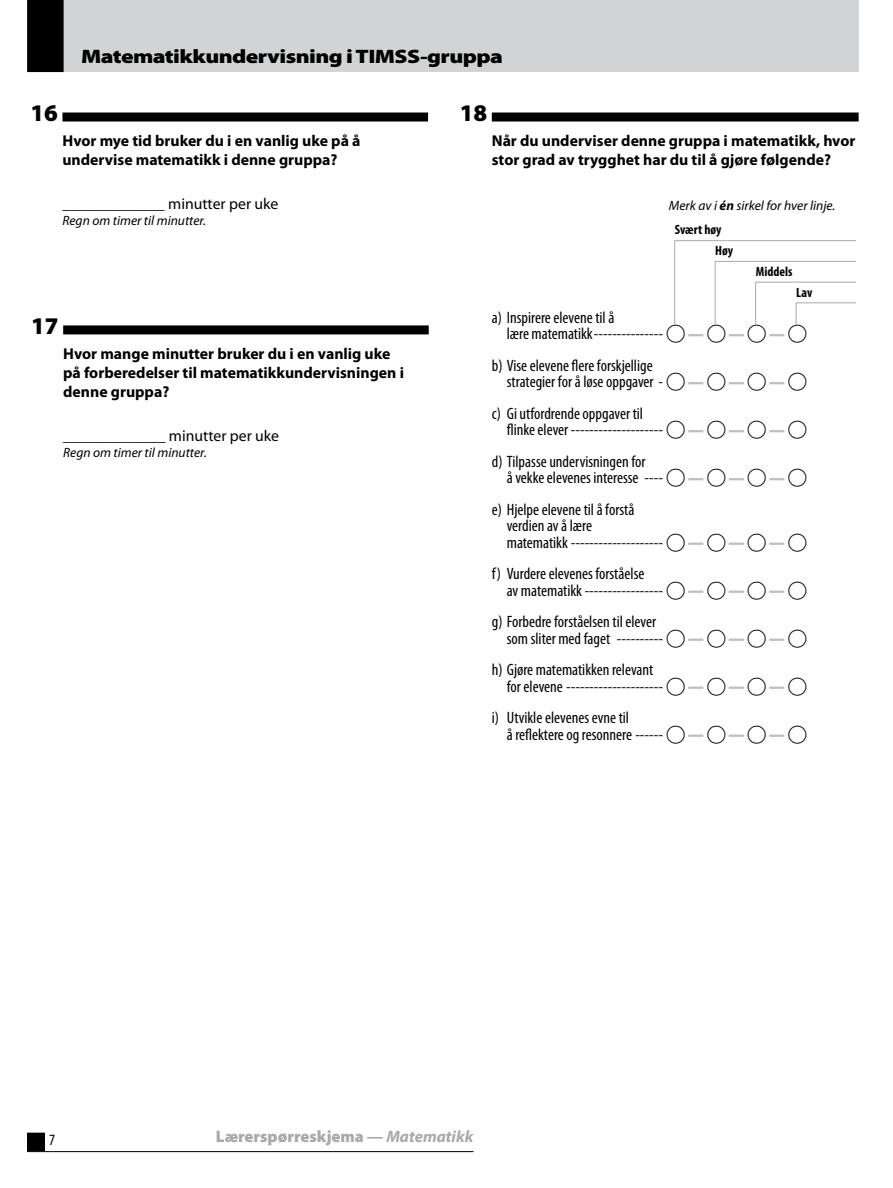
<style>
.page{position:relative;width:893px;height:1188px;background:#fff}
.page>*{position:absolute;margin:0;border:0;box-sizing:border-box;transform-origin:0 0}
.t1{font:900 24px "Myriad Pro";color:#000}
.t2{font:900 19.5px "Myriad Pro";letter-spacing:-.025em;color:#000;scale:1.2 1}
.t3{font:condensed 16.5px/16.5px "Myriad Pro";color:#000}
.t4{font:900 16.5px "Myriad Pro";color:#a7a9ac}
.t5{font:700 15.75px/18.9px "Myriad Pro";color:#000}
.t6{font:15.75px "Myriad Pro";color:#000}
.t7{font:condensed 15.75px "Myriad Pro";color:#000}
.t8{font:italic 13.5px/24px "Myriad Pro";color:#000}
.t9{font:700 condensed 13.5px "Myriad Pro";color:#000}
.s1{font-weight:700}
.s2{font-weight:700;font-style:normal;font-stretch:condensed}
.s3{font-family:"TIMSS options";font-stretch:normal;font-size:22.5px}
.s4{font-weight:700;font-style:italic}
</style>
<div class="page">
<div style="left:28px;top:1133px;width:16px;height:17px;background:#000"></div>
<div style="left:27px;top:1133px;width:18px;height:18px;border:2px solid #000"></div>
<hr style="left:27px;top:1151px;width:447px;height:1px;background:#000">
<div style="left:27px;top:0;width:832px;height:72px;background:#d1d3d4"></div>
<div style="left:27px;top:0;width:37px;height:72px;background:#000"></div>
<div style="left:62px;top:113px;width:366px;height:9px;background:#000"></div>
<div style="left:63px;top:325px;width:366px;height:9px;background:#000"></div>
<div style="left:492px;top:113px;width:367px;height:9px;background:#000"></div>
<svg style="left:688px;top:334px;width:15px;height:2px"></svg>
<svg style="left:729px;top:334px;width:15px;height:2px"></svg>
<svg style="left:769px;top:334px;width:15px;height:2px"></svg>
<svg style="left:688px;top:382px;width:15px;height:2px"></svg>
<svg style="left:729px;top:382px;width:15px;height:2px"></svg>
<svg style="left:769px;top:382px;width:15px;height:2px"></svg>
<svg style="left:688px;top:430px;width:15px;height:2px"></svg>
<svg style="left:729px;top:430px;width:15px;height:2px"></svg>
<svg style="left:769px;top:430px;width:15px;height:2px"></svg>
<svg style="left:688px;top:478px;width:15px;height:2px"></svg>
<svg style="left:729px;top:478px;width:15px;height:2px"></svg>
<svg style="left:769px;top:478px;width:15px;height:2px"></svg>
<svg style="left:688px;top:543px;width:15px;height:2px"></svg>
<svg style="left:729px;top:543px;width:15px;height:2px"></svg>
<svg style="left:769px;top:543px;width:15px;height:2px"></svg>
<svg style="left:688px;top:591px;width:15px;height:2px"></svg>
<svg style="left:729px;top:591px;width:15px;height:2px"></svg>
<svg style="left:769px;top:591px;width:15px;height:2px"></svg>
<svg style="left:688px;top:639px;width:15px;height:2px"></svg>
<svg style="left:729px;top:639px;width:15px;height:2px"></svg>
<svg style="left:769px;top:639px;width:15px;height:2px"></svg>
<svg style="left:688px;top:687px;width:15px;height:2px"></svg>
<svg style="left:729px;top:687px;width:15px;height:2px"></svg>
<svg style="left:769px;top:687px;width:15px;height:2px"></svg>
<svg style="left:688px;top:735px;width:15px;height:2px"></svg>
<svg style="left:729px;top:735px;width:15px;height:2px"></svg>
<svg style="left:769px;top:735px;width:15px;height:2px"></svg>
<svg style="left:674px;top:240px;width:183px;height:85px"></svg>
<h1 class="t1" style="left:30px;top:100px;width:29px">16</h1>
<p class="t2" style="left:81px;top:45px;width:353px">Matematikkundervisning i TIMSS-gruppa</p>
<h1 class="t1" style="left:460px;top:100px;width:29px">18</h1>
<p class="t5" style="left:62px;top:132px;width:300px">Hvor mye tid bruker du i en vanlig uke på å undervise matematikk i denne gruppa?</p>
<p class="t6" style="left:62px;top:195px;width:217px">_____________ minutter per uke</p>
<p class="t8" style="left:62px;top:209px;width:145px">Regn om timer til minutter.</p>
<h1 class="t1" style="left:31px;top:313px;width:29px">17</h1>
<p class="t5" style="left:63px;top:345px;width:342px">Hvor mange minutter bruker du i en vanlig uke på forberedelser til matematikkundervisningen i denne gruppa?</p>
<p class="t6" style="left:63px;top:427px;width:217px">_____________ minutter per uke</p>
<p class="t8" style="left:63px;top:441px;width:145px">Regn om timer til minutter.</p>
<p class="t5" style="left:492px;top:132px;width:365px">Når du underviser denne gruppa i matematikk, hvor stor grad av trygghet har du til å gjøre følgende?</p>
<p class="t8" style="left:675px;top:194px;width:162px;text-indent:-6px">Merk av i <span class="s1">én</span> sirkel for hver linje.<br><span class="s2">Svært høy</span></p>
<p class="t9" style="left:715px;top:243px;width:19px">Høy</p>
<p class="t9" style="left:756px;top:264px;width:38px">Middels</p>
<p class="t9" style="left:796px;top:285px;width:18px">Lav</p>
<p class="t3" style="left:507px;top:309px;width:302px;text-indent:-15px">a) Inspirere elevene til å<br>lære matematikk --------------- <span class="s3">A A A A</span></p>
<p class="t3" style="left:507px;top:357px;width:302px;text-indent:-15px">b) Vise elevene flere forskjellige<br>strategier for å løse oppgaver - <span class="s3">A A A A</span></p>
<p class="t3" style="left:507px;top:405px;width:302px;text-indent:-15px">c) Gi utfordrende oppgaver til<br>flinke elever -------------------- <span class="s3">A A A A</span></p>
<p class="t3" style="left:507px;top:453px;width:302px;text-indent:-15px">d) Tilpasse undervisningen for<br>å vekke elevenes interesse ---- <span class="s3">A A A A</span></p>
<p class="t3" style="left:507px;top:501px;width:302px;text-indent:-15px">e) Hjelpe elevene til å forstå<br>verdien av å lære<br>matematikk -------------------- <span class="s3">A A A A</span></p>
<p class="t3" style="left:507px;top:566px;width:302px;text-indent:-15px">f) Vurdere elevenes forståelse<br>av matematikk ----------------- <span class="s3">A A A A</span></p>
<p class="t3" style="left:507px;top:614px;width:302px;text-indent:-15px">g) Forbedre forståelsen til elever<br>som sliter med faget ---------- <span class="s3">A A A A</span></p>
<p class="t3" style="left:507px;top:662px;width:302px;text-indent:-15px">h) Gjøre matematikken relevant<br>for elevene --------------------- <span class="s3">A A A A</span></p>
<p class="t3" style="left:507px;top:710px;width:302px;text-indent:-15px">i) Utvikle elevenes evne til<br>å reflektere og resonnere ------ <span class="s3">A A A A</span></p>
<p class="t7" style="left:49px;top:1131px;width:8px">7</p>
<p class="t4" style="left:216px;top:1127px;width:259px">Lærerspørreskjema <span class="s4">— Matematikk</span></p>
</div>
